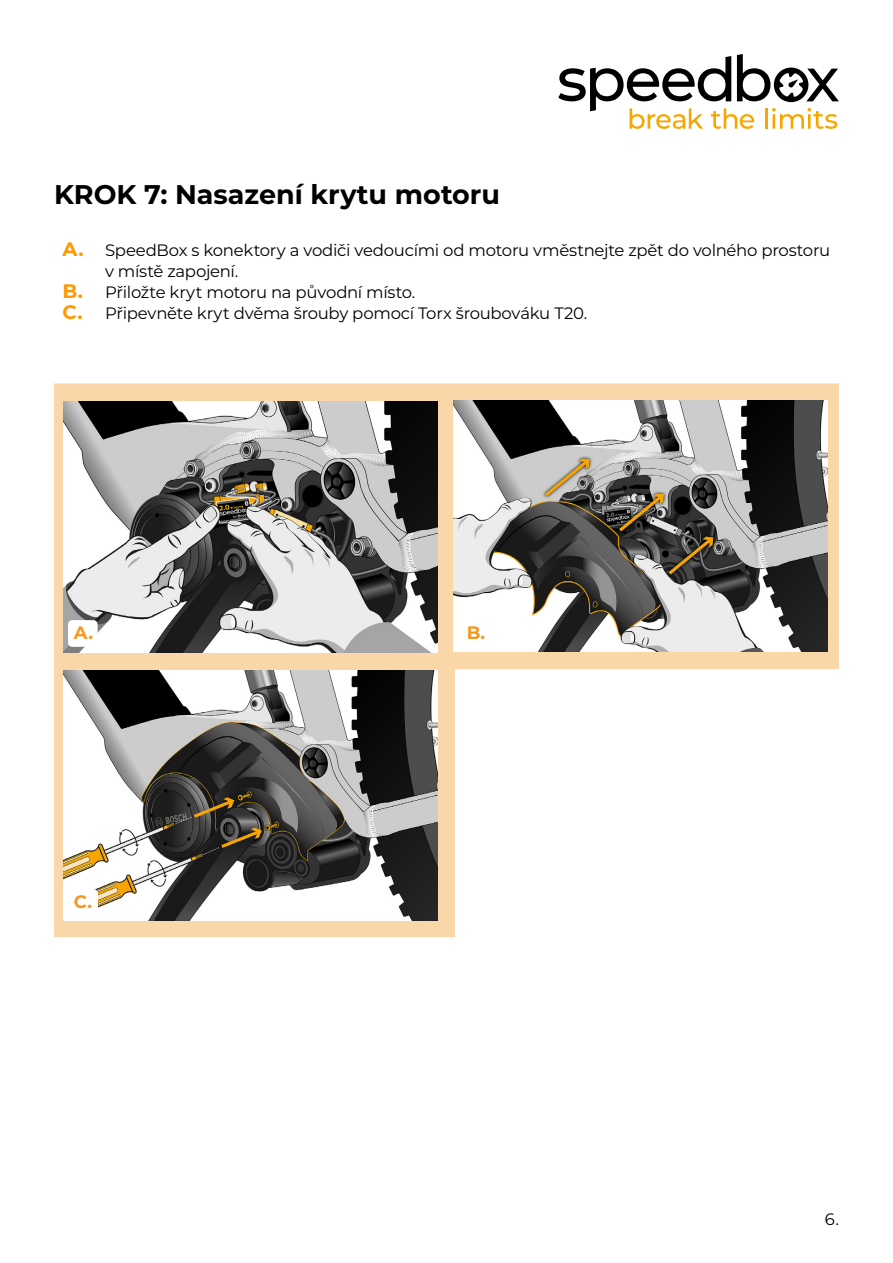
<style>
.page{position:relative;width:893px;height:1263px;background:#fff}
.page>*{position:absolute;margin:0;border:0;box-sizing:border-box;transform-origin:0 0}
.t1{font:700 27px "Montserrat";color:#000}
.t2{font:700 18px "Montserrat";color:#f4971e}
.t3{font:16.5px/21px "Montserrat";letter-spacing:-.02em;color:#000}
.s1{font-weight:700;font-size:19.5px;color:#f90}
</style>
<div class="page">
<svg style="left:558px;top:54px;width:281px;height:75px"></svg>
<svg style="left:54px;top:383px;width:785px;height:554px"></svg>
<img style="left:64px;top:401px;width:374px;height:251px">
<img style="left:454px;top:401px;width:374px;height:251px">
<div style="left:68px;top:620px;width:30px;height:27px;background:#fff;border-radius:4px"></div>
<img style="left:64px;top:670px;width:374px;height:251px">
<div style="left:68px;top:889px;width:30px;height:27px;background:#fff;border-radius:4px"></div>
<p class="t1" style="left:54px;top:175px;width:448px">KROK 7: Nasazení krytu motoru</p>
<p class="t3" style="left:105px;top:239px;width:727px;text-indent:-43px"><span class="s1">A.</span> SpeedBox s konektory a vodiči vedoucími od motoru vměstnejte zpět do volného prostoru v místě zapojení.</p>
<p class="t3" style="left:63px;top:281px;width:354px"><span class="s1">B.</span> Přiložte kryt motoru na původní místo.</p>
<p class="t3" style="left:63px;top:302px;width:526px"><span class="s1">C.</span> Připevněte kryt dvěma šrouby pomocí Torx šroubováku T20.</p>
<p class="t2" style="left:74px;top:619px;width:21px">A.</p>
<p class="t2" style="left:74px;top:889px;width:20px">C.</p>
<p class="t2" style="left:467px;top:619px;width:20px">B.</p>
<p class="t3" style="left:825px;top:1208px;width:15px">6.</p>
</div>
